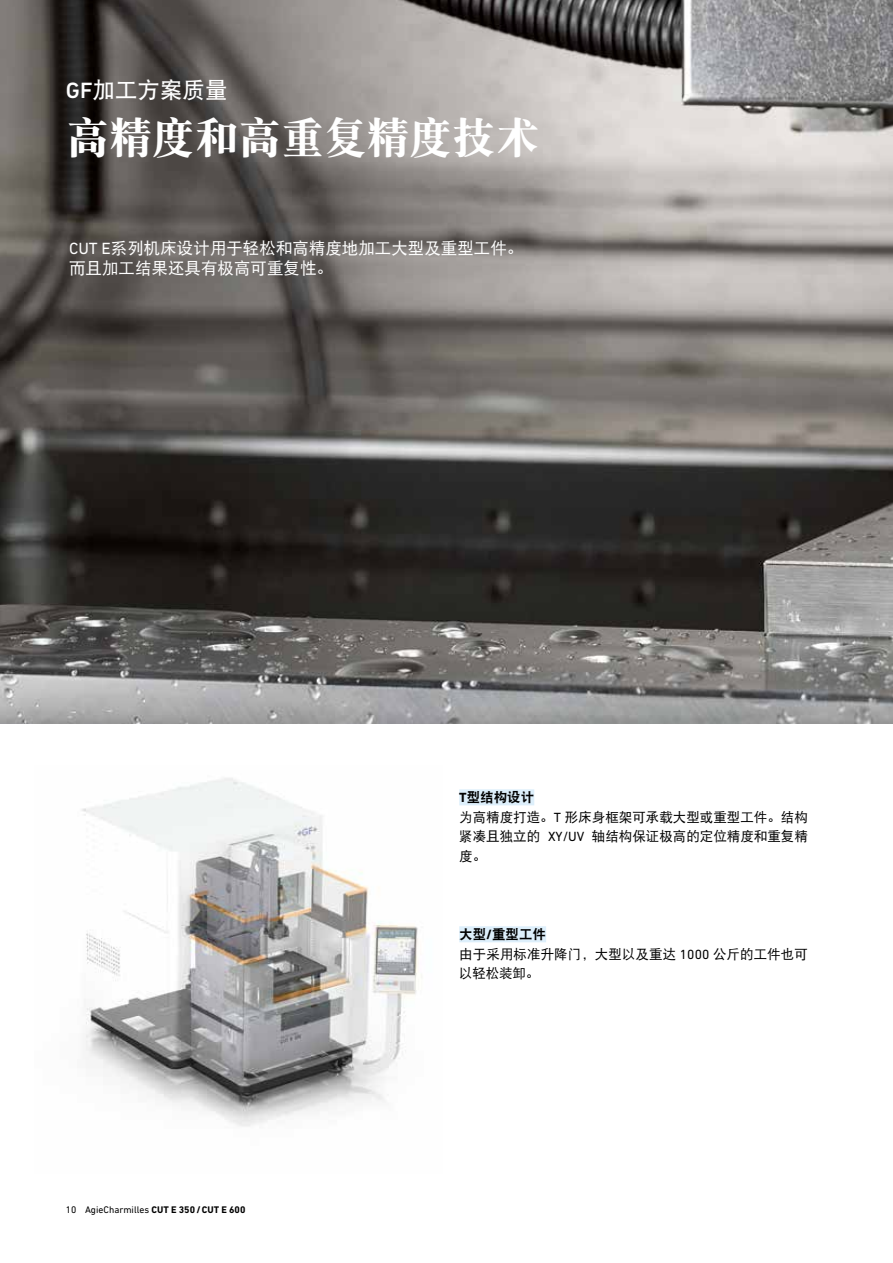
<style>
.page{position:relative;width:893px;height:1263px;background:#fff}
.page>*{position:absolute;margin:0;border:0;box-sizing:border-box;transform-origin:0 0}
.t1{font:43.35px "DFP Song W9";letter-spacing:-.01em;color:#fff}
.t2{font:22.5px "DFP Hei W7";color:#fff}
.t3{font:16.5px/19.5px "DFP Hei W5";color:#fff}
.t4{font:13.5px/19.5px "DFP Hei W5";color:#000}
.t5{font:13.5px "DFP Hei W9";color:#000}
.t6{font:9.75px "DIN Next W1 G";color:#000}
.s1{font-family:"DIN Next W1 G";font-weight:500}
.s2{font-family:"DIN Next W1 G"}
.s3{font-family:"DIN Next W1 G";font-weight:700}
.s4{font-weight:700}
</style>
<div class="page">
<img style="left:0;top:0;width:893px;height:724px">
<img style="left:82px;top:778px;width:340px;height:349px">
<div style="left:459px;top:926px;width:87px;height:16px;background:#ddeffb"></div>
<div style="left:459px;top:789px;width:75px;height:16px;background:#ddeffb"></div>
<h2 class="t2" style="left:66px;top:78px;width:163px"><span class="s1">GF</span>加工方案质量</h2>
<h1 class="t1" style="left:66px;top:116px;width:475px">高精度和高重复精度技术</h1>
<p class="t3" style="left:69px;top:239px;width:456px"><span class="s2">CUT E</span>系列机床设计用于轻松和高精度地加工大型及重型工件。而且加工结果还具有极高可重复性。</p>
<p class="t5" style="left:459px;top:790px;width:77px"><span class="s3">T</span>型结构设计</p>
<p class="t4" style="left:459px;top:807px;width:350px;text-align:justify">为高精度打造。<span class="s2">T</span> 形床身框架可承载大型或重型工件。结构紧凑且独立的 <span class="s2">XY/UV</span> 轴结构保证极高的定位精度和重复精度。</p>
<p class="t6" style="left:66px;top:1204px;width:181px">10 AgieCharmilles <span class="s4">CUT E 350 / CUT E 600</span></p>
<p class="t5" style="left:459px;top:927px;width:88px">大型<span class="s3">/</span>重型工件</p>
<p class="t4" style="left:459px;top:944px;width:350px">由于采用标准升降门，大型以及重达 <span class="s2">1000</span> 公斤的工件也可以轻松装卸。</p>
</div>
